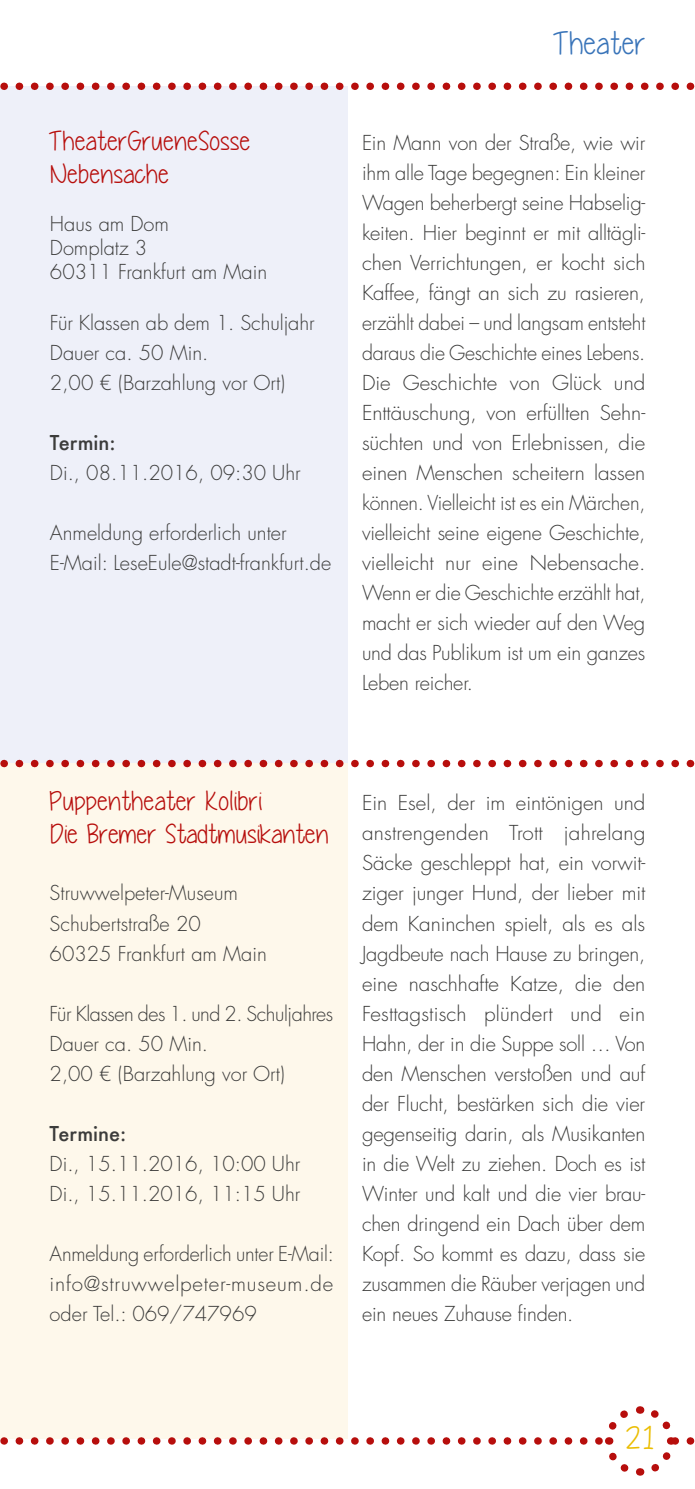
<style>
.page{position:relative;width:695px;height:1489px;background:#fff}
.page>*{position:absolute;margin:0;border:0;box-sizing:border-box;transform-origin:0 0}
.t1{font:32.5px "Yummy Cupcakes";letter-spacing:.02em;color:#3974b9}
.t2{font:32.5px "Yummy Cupcakes";color:#ebbd00}
.t3{font:27.5px/33px "Yummy Cupcakes";letter-spacing:.02em;color:#b70e0c}
.t4{font:300 20px/30px "Futura LT Pro";color:#3c3c3b}
.t5{font:500 20px "Futura";color:#3c3c3b}
</style>
<div class="page">
<div style="left:0;top:86px;width:348px;height:677px;background:#eef0f9"></div>
<div style="left:0;top:763px;width:347px;height:676px;background:#fef8eb"></div>
<svg style="left:0;top:1401px;width:695px;height:75px"></svg>
<svg style="left:0;top:83px;width:695px;height:7px"></svg>
<svg style="left:0;top:759px;width:695px;height:8px"></svg>
<h2 class="t3" style="left:50px;top:124px;width:201px">TheaterGrueneSosse<br>Nebensache</h2>
<p class="t4" style="left:50px;top:212px;width:219px;line-height:24px">Haus am Dom<br>Domplatz 3<br>60311 Frankfurt am Main</p>
<p class="t4" style="left:50px;top:308px;width:266px">Für Klassen ab dem 1. Schuljahr<br>Dauer ca. 50 Min.<br>2,00 € (Barzahlung vor Ort)</p>
<p class="t5" style="left:50px;top:429px;width:67px">Termin:</p>
<p class="t4" style="left:50px;top:458px;width:252px">Di., 08.11.2016, 09:30 Uhr</p>
<p class="t4" style="left:50px;top:518px;width:283px">Anmeldung erforderlich unter<br>E-Mail: LeseEule@stadt-frankfurt.de</p>
<h1 class="t1" style="left:554px;top:26px;width:93px">Theater</h1>
<p class="t4" style="left:362px;top:128px;width:285px;text-align:justify">Ein Mann von der Straße, wie wir ihm alle Tage begegnen: Ein kleiner Wagen beherbergt seine Habselig&shy;keiten. Hier beginnt er mit alltägli&shy;chen Verrichtungen, er kocht sich Kaffee, fängt an sich zu rasieren, erzählt dabei – und langsam entsteht daraus die Geschichte eines Lebens.<br>Die Geschichte von Glück und Enttäuschung, von erfüllten Sehn&shy;süchten und von Erlebnissen, die einen Menschen scheitern lassen können. Vielleicht ist es ein Märchen, vielleicht seine eigene Geschichte, vielleicht nur eine Nebensache.<br>Wenn er die Geschichte erzählt hat, macht er sich wieder auf den Weg und das Publikum ist um ein ganzes Leben reicher.</p>
<h2 class="t3" style="left:50px;top:784px;width:280px">Puppentheater Kolibri<br>Die Bremer Stadtmusikanten</h2>
<p class="t4" style="left:50px;top:878px;width:219px">Struwwelpeter-Museum<br>Schubertstraße 20<br>60325 Frankfurt am Main</p>
<p class="t4" style="left:50px;top:998px;width:285px">Für Klassen des 1. und 2. Schuljahres<br>Dauer ca. 50 Min.<br>2,00 € (Barzahlung vor Ort)</p>
<p class="t5" style="left:50px;top:1119px;width:78px">Termine:</p>
<p class="t4" style="left:50px;top:1148px;width:252px">Di., 15.11.2016, 10:00 Uhr<br>Di., 15.11.2016, 11:15 Uhr</p>
<p class="t4" style="left:50px;top:1238px;width:286px;text-align:justify">Anmeldung erforderlich unter E-Mail: info@struwwelpeter-museum.de oder Tel.: 069/747969</p>
<p class="t4" style="left:362px;top:788px;width:285px;text-align:justify">Ein Esel, der im eintönigen und anstrengenden Trott jahrelang Säcke geschleppt hat, ein vorwit&shy;ziger junger Hund, der lieber mit dem Kaninchen spielt, als es als Jagdbeute nach Hause zu bringen, eine naschhafte Katze, die den Festtagstisch plündert und ein Hahn, der in die Suppe soll … Von den Menschen verstoßen und auf der Flucht, bestärken sich die vier gegenseitig darin, als Musikanten in die Welt zu ziehen. Doch es ist Winter und kalt und die vier brau&shy;chen dringend ein Dach über dem Kopf. So kommt es dazu, dass sie zusammen die Räuber verjagen und ein neues Zuhause finden.</p>
<h1 class="t2" style="left:623px;top:1419px;width:32px">21</h1>
</div>
